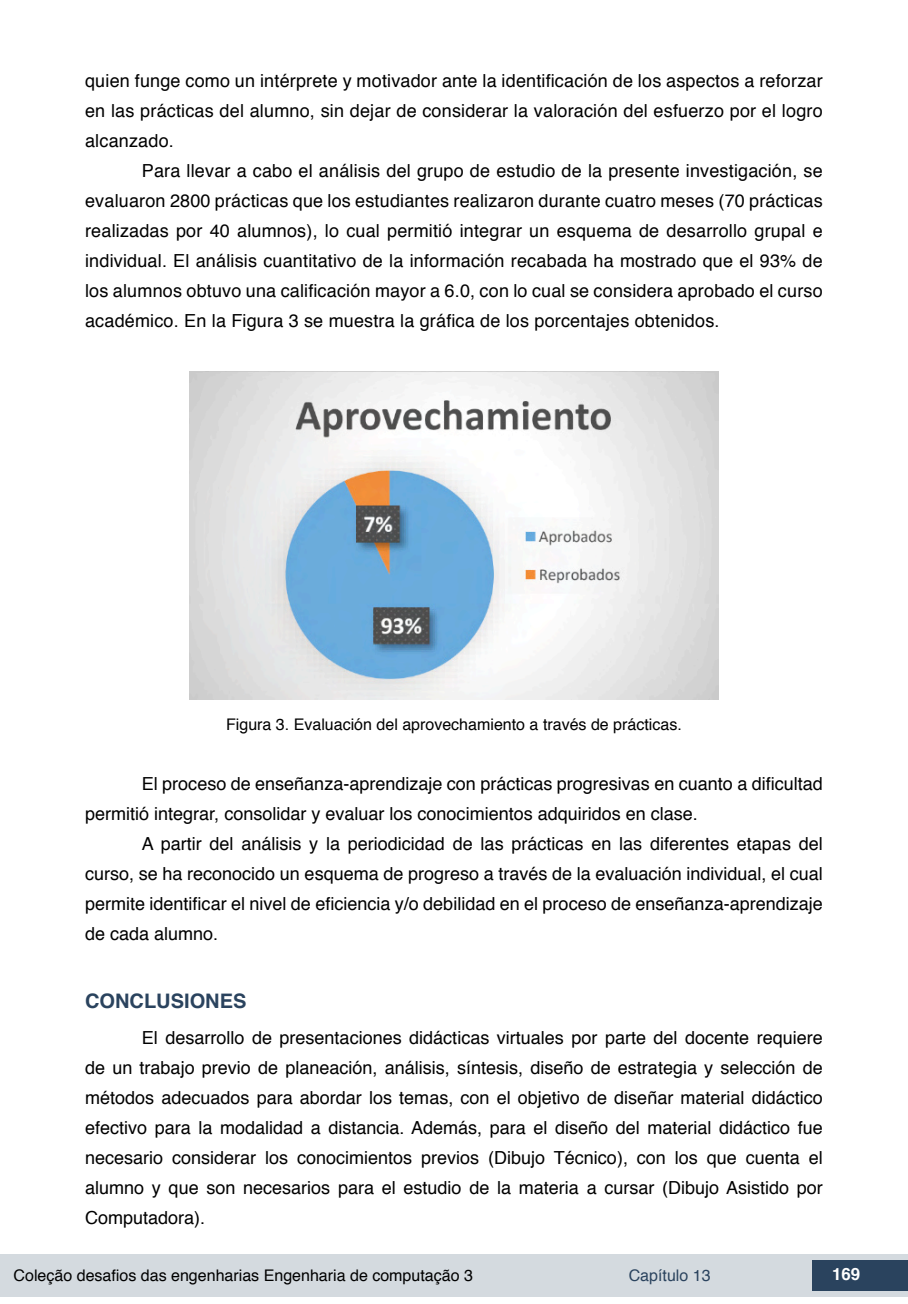
<style>
.page{position:relative;width:908px;height:1304px;background:#fff}
.page>*{position:absolute;margin:0;border:0;box-sizing:border-box;transform-origin:0 0}
.TITULOS{font:700 20px "Helvetica";color:#2a435e}
.txt{font:18px/30px "Helvetica";color:#000;text-align:justify}
.t1{font:700 16.8px "Helvetica";color:#fff}
.imagens_graf_tab{font:16px "Helvetica";color:#000}
.t2{font:16px "Helvetica";color:#2a435e}
</style>
<div class="page">
<div style="left:0;top:1254px;width:906px;height:43px;background:#d4dadf"></div>
<div style="left:812px;top:1261px;width:95px;height:30px;background:#2a435e"></div>
<img style="left:189px;top:371px;width:529px;height:328px">
<p class="txt" style="left:85px;top:66px;width:738px">quien funge como un intérprete y motivador ante la identificación de los aspectos a reforzar en las prácticas del alumno, sin dejar de considerar la valoración del esfuerzo por el logro alcanzado.</p>
<p class="txt" style="left:85px;top:156px;width:738px;text-indent:57px">Para llevar a cabo el análisis del grupo de estudio de la presente investigación, se evaluaron 2800 prácticas que los estudiantes realizaron durante cuatro meses (70 prácticas realizadas por 40 alumnos), lo cual permitió integrar un esquema de desarrollo grupal e individual. El análisis cuantitativo de la información recabada ha mostrado que el 93% de los alumnos obtuvo una calificación mayor a 6.0, con lo cual se considera aprobado el curso académico. En la Figura 3 se muestra la gráfica de los porcentajes obtenidos.</p>
<p class="imagens_graf_tab" style="left:226px;top:712px;width:457px">Figura 3. Evaluación del aprovechamiento a través de prácticas.</p>
<p class="txt" style="left:85px;top:769px;width:738px;text-indent:57px">El proceso de enseñanza-aprendizaje con prácticas progresivas en cuanto a dificultad permitió integrar, consolidar y evaluar los conocimientos adquiridos en clase.</p>
<p class="txt" style="left:85px;top:829px;width:738px;text-indent:57px">A partir del análisis y la periodicidad de las prácticas en las diferentes etapas del curso, se ha reconocido un esquema de progreso a través de la evaluación individual, el cual permite identificar el nivel de eficiencia y/o debilidad en el proceso de enseñanza-aprendizaje de cada alumno.</p>
<p class="TITULOS" style="left:85px;top:985px;width:163px">CONCLUSIONES</p>
<p class="txt" style="left:85px;top:1023px;width:739px;text-indent:57px">El desarrollo de presentaciones didácticas virtuales por parte del docente requiere de un trabajo previo de planeación, análisis, síntesis, diseño de estrategia y selección de métodos adecuados para abordar los temas, con el objetivo de diseñar material didáctico efectivo para la modalidad a distancia. Además, para el diseño del material didáctico fue necesario considerar los conocimientos previos (Dibujo Técnico), con los que cuenta el alumno y que son necesarios para el estudio de la materia a cursar (Dibujo Asistido por Computadora).</p>
<p class="imagens_graf_tab" style="left:14px;top:1263px;width:460px">Coleção desafios das engenharias Engenharia de computação 3</p>
<p class="t2" style="left:628px;top:1263px;width:83px">Capítulo 13</p>
<p class="t1" style="left:831px;top:1261px;width:30px">169</p>
</div>
